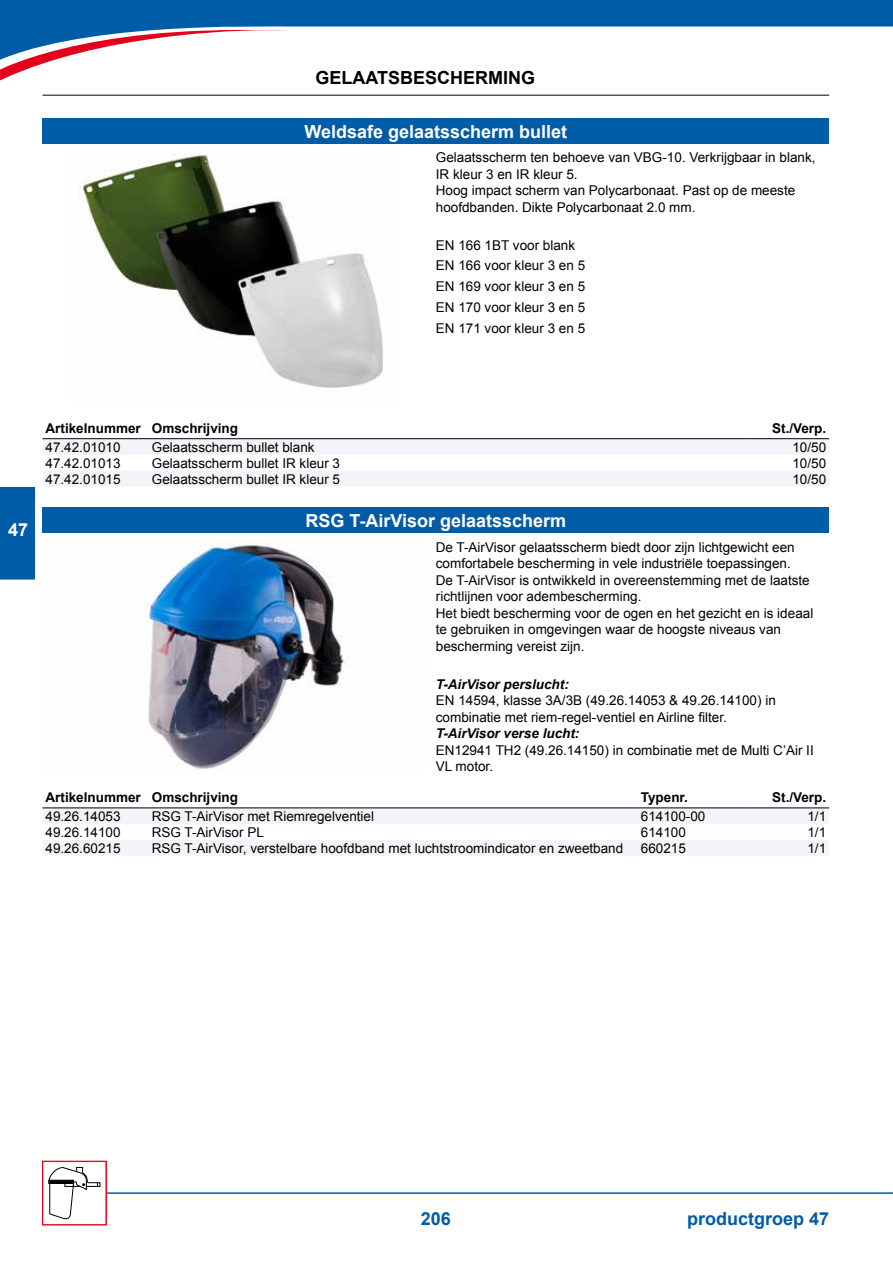
<style>
.page{position:relative;width:893px;height:1263px;background:#fff}
.page>*{position:absolute;margin:0;border:0;box-sizing:border-box;transform-origin:0 0}
.t1{font:700 18px "Arial";color:#fff}
.t2{font:700 18px "Arial";color:#000}
.t3{font:700 18px "Arial";color:#005ca6}
.t4{font:13.5px/16.5px "Arial";color:#000}
.t5{font:700 13.5px "Arial";color:#000}
.t6{font:italic 700 13.5px "Arial";color:#000}
</style>
<div class="page">
<svg style="left:0;top:0;width:893px;height:30px;background:#176aae"></svg>
<svg style="left:0;top:30px;width:286px;height:51px"></svg>
<div style="left:0;top:487px;width:34px;height:92px;background:#005ca6"></div>
<hr style="left:43px;top:95px;width:786px;height:1px;background:#000">
<hr style="left:43px;top:1192px;width:850px;height:2px;background:#005ca6">
<div style="left:43px;top:1161px;width:63px;height:64px;background:#fff"></div>
<svg style="left:49px;top:1167px;width:51px;height:52px"></svg>
<div style="left:42px;top:1161px;width:65px;height:64px;border:1px solid #e2001a"></div>
<div style="left:43px;top:119px;width:786px;height:25px;background:#005ca6"></div>
<img style="left:78px;top:153px;width:306px;height:235px">
<svg style="left:43px;top:439px;width:786px;height:47px"></svg>
<hr style="left:43px;top:438px;width:106px;height:1px;background:#000">
<hr style="left:149px;top:438px;width:595px;height:1px;background:#000">
<hr style="left:744px;top:438px;width:85px;height:1px;background:#000">
<div style="left:43px;top:508px;width:786px;height:25px;background:#005ca6"></div>
<img style="left:144px;top:543px;width:201px;height:226px">
<svg style="left:43px;top:808px;width:786px;height:47px"></svg>
<hr style="left:43px;top:807px;width:106px;height:1px;background:#000">
<hr style="left:149px;top:807px;width:489px;height:1px;background:#000">
<hr style="left:638px;top:807px;width:106px;height:1px;background:#000">
<hr style="left:744px;top:807px;width:85px;height:1px;background:#000">
<h1 class="t2" style="left:315px;top:66px;width:218px">Gelaatsbescherming</h1>
<h1 class="t1" style="left:304px;top:119px;width:264px">Weldsafe gelaatsscherm bullet</h1>
<p class="t4" style="left:436px;top:150px;width:381px">Gelaatsscherm ten behoeve van VBG-10. Verkrijgbaar in blank, IR kleur 3 en IR kleur 5.<br>Hoog impact scherm van Polycarbonaat. Past op de meeste hoofdbanden. Dikte Polycarbonaat 2.0 mm.</p>
<p class="t4" style="left:436px;top:235px;width:151px;line-height:20.7px">EN 166 1BT voor blank<br>EN 166 voor kleur 3 en 5<br>EN 169 voor kleur 3 en 5<br>EN 170 voor kleur 3 en 5<br>EN 171 voor kleur 3 en 5</p>
<h1 class="t1" style="left:8px;top:517px;width:22px">47</h1>
<p class="t5" style="left:46px;top:419px;width:194px">Artikelnummer Omschrijving</p>
<p class="t5" style="left:772px;top:419px;width:56px">St./Verp.</p>
<p class="t4" style="left:46px;top:439px;width:77px">47.42.01010</p>
<p class="t4" style="left:152px;top:439px;width:164px">Gelaatsscherm bullet blank</p>
<p class="t4" style="left:792px;top:439px;width:35px">10/50</p>
<p class="t4" style="left:46px;top:455px;width:77px">47.42.01013</p>
<p class="t4" style="left:152px;top:455px;width:190px">Gelaatsscherm bullet IR kleur 3</p>
<p class="t4" style="left:792px;top:455px;width:35px">10/50</p>
<p class="t4" style="left:46px;top:471px;width:77px">47.42.01015</p>
<p class="t4" style="left:152px;top:471px;width:190px">Gelaatsscherm bullet IR kleur 5</p>
<p class="t4" style="left:792px;top:471px;width:35px">10/50</p>
<h1 class="t1" style="left:305px;top:509px;width:262px">RSG T-AirVisor gelaatsscherm</h1>
<p class="t4" style="left:436px;top:539px;width:379px">De T-AirVisor gelaatsscherm biedt door zijn lichtgewicht een comfortabele bescherming in vele industriële toepassingen.<br>De T-AirVisor is ontwikkeld in overeenstemming met de laatste richtlijnen voor adembescherming.<br>Het biedt bescherming voor de ogen en het gezicht en is ideaal te gebruiken in omgevingen waar de hoogste niveaus van bescherming vereist zijn.</p>
<p class="t6" style="left:436px;top:675px;width:135px">T-AirVisor perslucht:</p>
<p class="t4" style="left:436px;top:692px;width:341px">EN 14594, klasse 3A/3B (49.26.14053 &amp; 49.26.14100) in combinatie met riem-regel-ventiel en Airline filter.</p>
<p class="t6" style="left:436px;top:724px;width:145px">T-AirVisor verse lucht:</p>
<p class="t4" style="left:436px;top:742px;width:379px">EN12941 TH2 (49.26.14150) in combinatie met de Multi C’Air II<br>VL motor.</p>
<p class="t5" style="left:46px;top:788px;width:194px">Artikelnummer Omschrijving</p>
<p class="t5" style="left:641px;top:788px;width:49px">Typenr.</p>
<p class="t5" style="left:772px;top:788px;width:56px">St./Verp.</p>
<p class="t4" style="left:46px;top:808px;width:77px">49.26.14053</p>
<p class="t4" style="left:152px;top:808px;width:224px">RSG T-AirVisor met Riemregelventiel</p>
<p class="t4" style="left:641px;top:808px;width:66px">614100-00</p>
<p class="t4" style="left:807px;top:808px;width:20px">1/1</p>
<p class="t4" style="left:46px;top:824px;width:77px">49.26.14100</p>
<p class="t4" style="left:152px;top:824px;width:114px">RSG T-AirVisor PL</p>
<p class="t4" style="left:641px;top:824px;width:47px">614100</p>
<p class="t4" style="left:807px;top:824px;width:20px">1/1</p>
<p class="t4" style="left:46px;top:840px;width:77px">49.26.60215</p>
<p class="t4" style="left:152px;top:840px;width:473px">RSG T-AirVisor, verstelbare hoofdband met luchtstroomindicator en zweetband</p>
<p class="t4" style="left:641px;top:840px;width:47px">660215</p>
<p class="t4" style="left:807px;top:840px;width:20px">1/1</p>
<h1 class="t3" style="left:421px;top:1207px;width:32px">206</h1>
<h1 class="t3" style="left:687px;top:1206px;width:144px">productgroep 47</h1>
</div>
